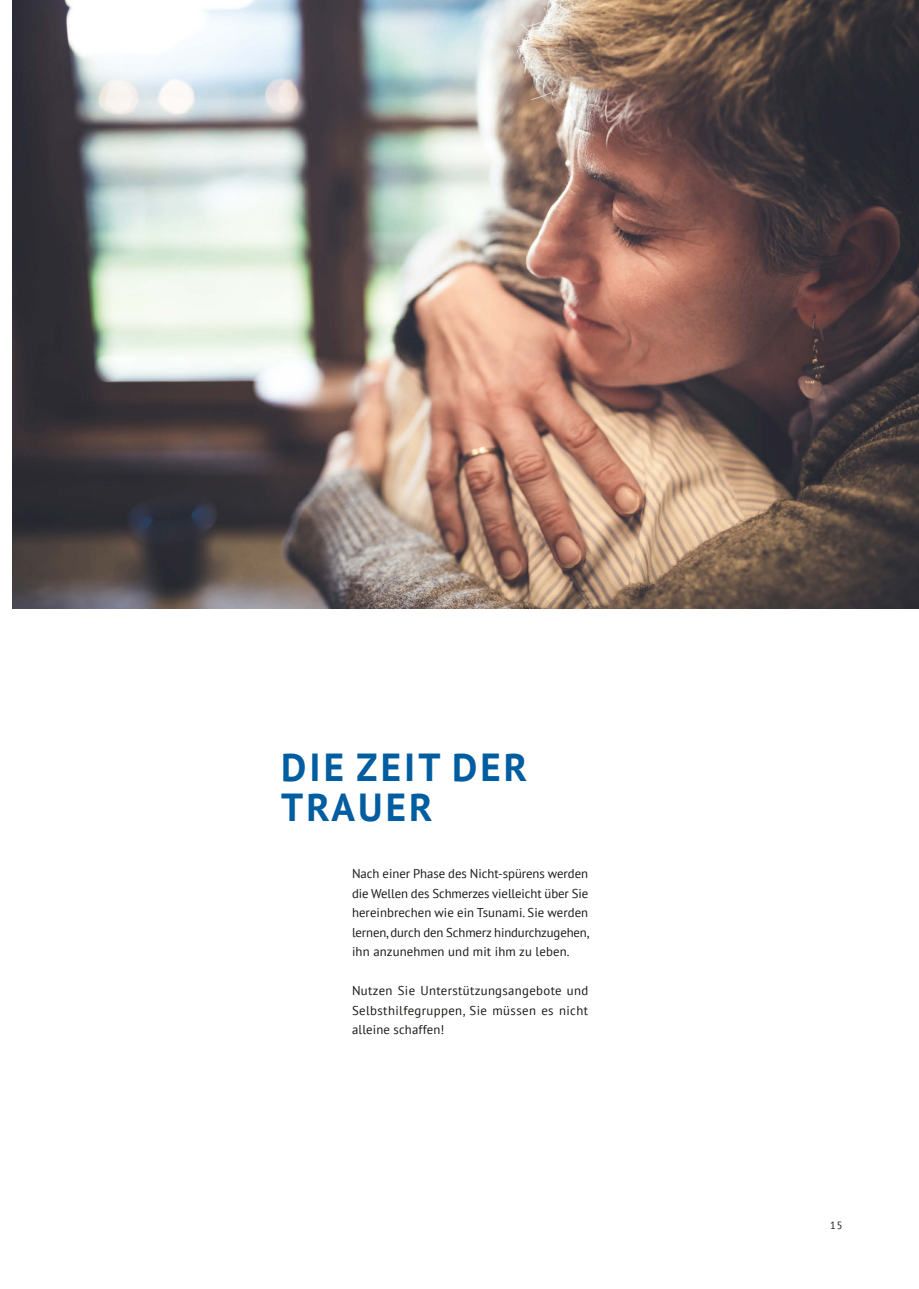
<style>
.page{position:relative;width:919px;height:1289px;background:#fff}
.page>*{position:absolute;margin:0;border:0;box-sizing:border-box;transform-origin:0 0}
.t1{font:700 39px/40.5px "PT Sans";letter-spacing:.08em;color:#005da0}
.t2{font:12.75px/19.5px "PT Sans";letter-spacing:.01em;color:#1a1a18;text-align:justify}
.t3{font:10.5px "PT Sans";color:#1a1a18}
</style>
<div class="page">
<img style="left:13px;top:0;width:905px;height:609px">
<h1 class="t1" style="left:281px;top:746px;width:248px">DIE ZEIT DER<br>TRAUER</h1>
<p class="t2" style="left:352px;top:863px;width:238px">Nach einer Phase des Nicht-spürens werden die Wellen des Schmerzes vielleicht über Sie hereinbrechen wie ein Tsunami. Sie werden lernen, durch den Schmerz hindurchzugehen, ihn anzunehmen und mit ihm zu leben.</p>
<p class="t2" style="left:352px;top:980px;width:238px">Nutzen Sie Unterstützungsangebote und Selbsthilfegruppen, Sie müssen es nicht alleine schaffen!</p>
<p class="t3" style="left:830px;top:1218px;width:14px">15</p>
</div>
